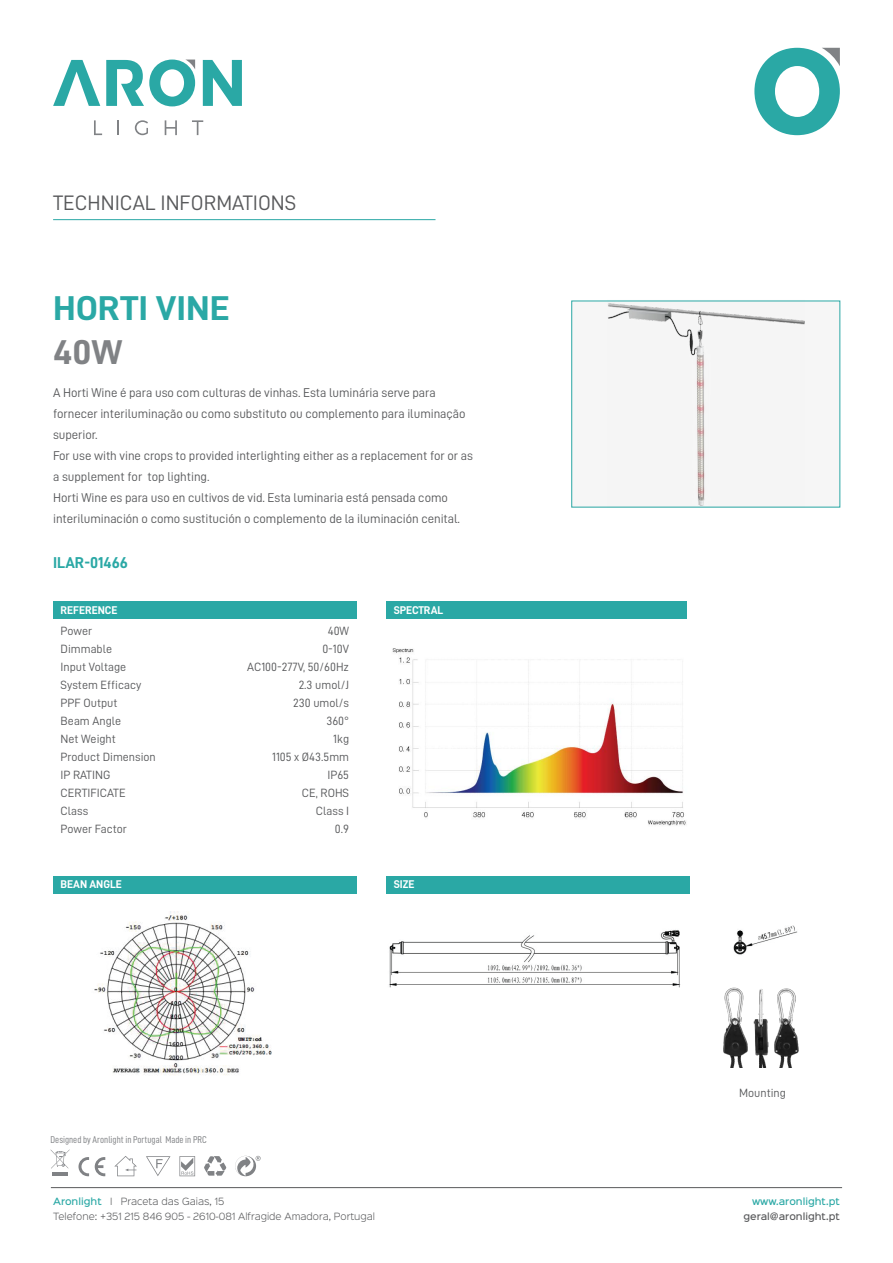
<style>
.page{position:relative;width:893px;height:1263px;background:#fff}
.page>*{position:absolute;margin:0;border:0;box-sizing:border-box;transform-origin:0 0}
.t1{font:34.5px "D DIN Bold";color:#2aa8a5;scale:1.08 1}
.t2{font:34.5px "D DIN Bold";color:#808285;scale:1.08 1}
.t3{font:21px "D DIN";color:#58595b}
.t4{font:15.75px "D DIN Bold";color:#2aa8a5}
.t5{font:12.75px/21px "D DIN";letter-spacing:-.005em;color:#58595b}
.t6{font:12px/18px "D DIN";color:#58595b}
.t7{font:11.25px "D DIN Bold";color:#fff}
.t8{font:9.9px "D DIN Condensed";color:#808285}
.t9{font:300 9px/15px "Sinkin Sans 300";color:#58595b}
.t10{font:500 9px "Sinkin Sans 500";color:#58595b}
.t11{font:500 9px "Sinkin Sans 500";color:#2aa8a5}
.s1{font-family:"Sinkin Sans 500";font-weight:500;color:#2aa8a5}
</style>
<div class="page">
<svg style="left:203px;top:60px;width:39px;height:46px"></svg>
<svg style="left:53px;top:60px;width:47px;height:46px"></svg>
<svg style="left:106px;top:60px;width:89px;height:46px"></svg>
<svg style="left:94px;top:120px;width:8px;height:15px"></svg>
<svg style="left:117px;top:120px;width:2px;height:15px"></svg>
<svg style="left:135px;top:120px;width:13px;height:15px"></svg>
<svg style="left:165px;top:120px;width:12px;height:15px"></svg>
<svg style="left:192px;top:120px;width:11px;height:15px"></svg>
<svg style="left:754px;top:48px;width:86px;height:87px"></svg>
<hr style="left:51px;top:1187px;width:791px;height:1px;background:#58595b">
<div style="left:572px;top:301px;width:268px;height:206px;background:#f6f6f6"></div>
<div style="left:54px;top:602px;width:303px;height:17px;background:#2aa8a5"></div>
<hr style="left:53px;top:219px;width:382px;height:1px;background:#2aa8a5">
<div style="left:387px;top:602px;width:300px;height:17px;background:#2aa8a5"></div>
<svg style="left:179px;top:1156px;width:16px;height:20px"></svg>
<svg style="left:146px;top:1156px;width:25px;height:20px"></svg>
<svg style="left:204px;top:1156px;width:22px;height:20px"></svg>
<svg style="left:114px;top:1156px;width:23px;height:20px"></svg>
<svg style="left:78px;top:1157px;width:11px;height:19px"></svg>
<svg style="left:95px;top:1157px;width:10px;height:19px"></svg>
<hr style="left:52px;top:1172px;width:16px;height:4px;background:#808285">
<svg style="left:51px;top:1149px;width:19px;height:19px"></svg>
<svg style="left:235px;top:1156px;width:26px;height:20px"></svg>
<div style="left:387px;top:876px;width:303px;height:17px;background:#2aa8a5"></div>
<div style="left:54px;top:876px;width:303px;height:17px;background:#2aa8a5"></div>
<img style="left:392px;top:648px;width:295px;height:178px">
<img style="left:94px;top:911px;width:178px;height:164px">
<img style="left:389px;top:925px;width:408px;height:63px">
<img style="left:720px;top:982px;width:79px;height:85px">
<img style="left:607px;top:300px;width:197px;height:207px">
<h2 class="t3" style="left:53px;top:191px;width:245px">TECHNICAL INFORMATIONS</h2>
<h1 class="t1" style="left:53px;top:289px;width:165px">HORTI VINE</h1>
<h1 class="t2" style="left:53px;top:333px;width:66px">40W</h1>
<p class="t5" style="left:53px;top:382px;width:421px">A Horti Wine é para uso com culturas de vinhas. Esta luminária serve para fornecer interiluminação ou como substituto ou complemento para iluminação superior.<br>For use with vine crops to provided interlighting either as a replacement for or as a supplement for top lighting.<br>Horti Wine es para uso en cultivos de vid. Esta luminaria está pensada como interiluminación o como sustitución o complemento de la iluminación cenital.</p>
<p class="t4" style="left:53px;top:553px;width:76px">ILAR-01466</p>
<p class="t7" style="left:61px;top:604px;width:58px">REFERENCE</p>
<p class="t7" style="left:394px;top:604px;width:51px">SPECTRAL</p>
<p class="t6" style="left:61px;top:622px;width:97px">Power<br>Dimmable<br>Input Voltage<br>System Efficacy<br>PPF Output<br>Beam Angle<br>Net Weight<br>Product Dimension<br>IP RATING<br>CERTIFICATE<br>Class<br>Power Factor</p>
<p class="t6" style="left:247px;top:622px;width:103px;text-align:right">40W<br>0-10V<br>AC100-277V, 50/60Hz<br>2.3 umol/J<br>230 umol/s<br>360°<br>1kg<br>1105 x Ø43.5mm<br>IP65<br>CE, ROHS<br>Class I<br>0.9</p>
<p class="t7" style="left:61px;top:878px;width:63px">BEAN ANGLE</p>
<p class="t7" style="left:394px;top:878px;width:22px">SIZE</p>
<p class="t8" style="left:51px;top:1134px;width:158px">Designed by Aronlight in Portugal Made in PRC</p>
<p class="t6" style="left:739px;top:1083px;width:48px">Mounting</p>
<p class="t9" style="left:53px;top:1193px;width:323px"><span class="s1">Aronlight</span> I Praceta das Gaias, 15<br>Telefone: +351 215 846 905 - 2610-081 Alfragide Amadora, Portugal</p>
<p class="t11" style="left:752px;top:1194px;width:89px">www.aronlight.pt</p>
<p class="t10" style="left:743px;top:1209px;width:98px">geral@aronlight.pt</p>
</div>
